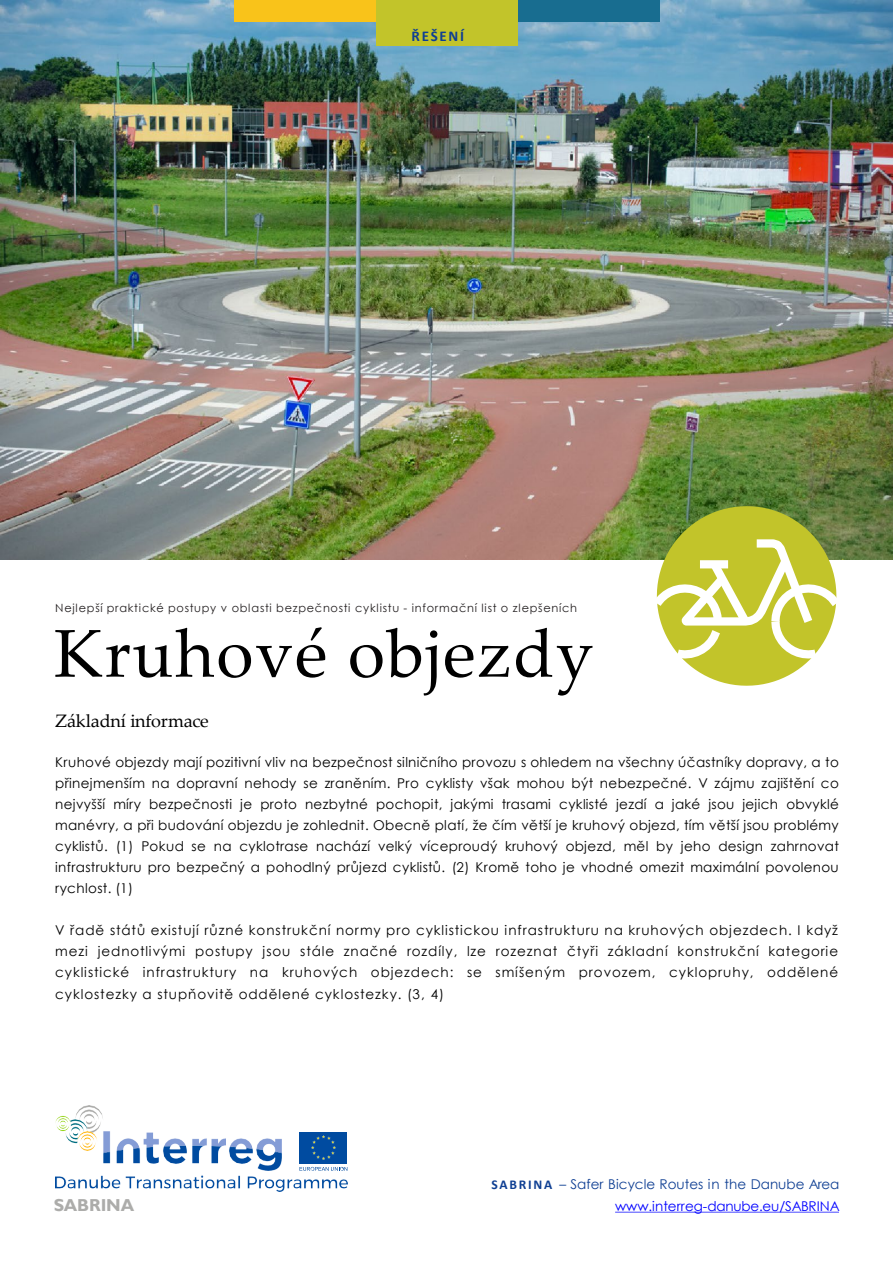
<style>
.page{position:relative;width:893px;height:1264px;background:#fff}
.page>*{position:absolute;margin:0;border:0;box-sizing:border-box;transform-origin:0 0}
.t1{font:67.5px "Palatino Linotype";letter-spacing:.025em;color:#000}
.t2{font:18px "Palatino Linotype";letter-spacing:-.01em;color:#000}
.t3{font:700 17.25px "Gill Sans";letter-spacing:-.01em;color:#acacaa}
.t4{font:700 15px "Calibri";letter-spacing:.115em;color:#0f3f93}
.t5{font:13.5px/21px "Century Gothic";letter-spacing:.05em;color:#000;text-align:justify}
.t6{font:13.5px "Century Gothic";color:#0f3f93}
.t7{font:13.5px "Century Gothic";letter-spacing:-.005em;color:#00f}
.t8{font:11.4px "Century Gothic";letter-spacing:.065em;color:#231f20}
.s1{font-family:"Calibri";font-weight:700}
</style>
<div class="page">
<img style="left:0;top:0;width:892px;height:559px">
<img style="left:55px;top:1105px;width:292px;height:86px">
<div style="left:299px;top:1131px;width:48px;height:32px;background:#004ba0"></div>
<img style="left:311px;top:1135px;width:24px;height:24px">
<svg style="left:299px;top:1166px;width:48px;height:4px"></svg>
<svg style="left:615px;top:1211px;width:223px;height:1px"></svg>
<div style="left:234px;top:0;width:142px;height:22px;background:#f9c31a"></div>
<div style="left:376px;top:0;width:141px;height:46px;background:#c2c42a"></div>
<div style="left:517px;top:0;width:142px;height:22px;background:#186d90"></div>
<svg style="left:645px;top:506px;width:202px;height:179px"></svg>
<div style="left:700px;top:560px;width:28px;height:8px;background:#fff"></div>
<p class="t4" style="left:411px;top:26px;width:54px">ŘEŠENÍ</p>
<p class="t8" style="left:55px;top:599px;width:523px">Nejlepší praktické postupy v oblasti bezpečnosti cyklistu - informační list o zlepšeních</p>
<p class="t1" style="left:54px;top:605px;width:541px">Kruhové objezdy</p>
<p class="t2" style="left:55px;top:707px;width:155px">Základní informace</p>
<p class="t5" style="left:55px;top:751px;width:785px">Kruhové objezdy mají pozitivní vliv na bezpečnost silničního provozu s ohledem na všechny účastníky dopravy, a to přinejmenším na dopravní nehody se zraněním. Pro cyklisty však mohou být nebezpečné. V zájmu zajištění co nejvyšší míry bezpečnosti je proto nezbytné pochopit, jakými trasami cyklisté jezdí a jaké jsou jejich obvyklé manévry, a při budování objezdu je zohlednit. Obecně platí, že čím větší je kruhový objezd, tím větší jsou problémy cyklistů. (1) Pokud se na cyklotrase nachází velký víceproudý kruhový objezd, měl by jeho design zahrnovat infrastrukturu pro bezpečný a pohodlný průjezd cyklistů. (2) Kromě toho je vhodné omezit maximální povolenou rychlost. (1)</p>
<p class="t5" style="left:55px;top:919px;width:784px">V řadě států existují různé konstrukční normy pro cyklistickou infrastrukturu na kruhových objezdech. I když mezi jednotlivými postupy jsou stále značné rozdíly, lze rozeznat čtyři základní konstrukční kategorie cyklistické infrastruktury na kruhových objezdech: se smíšeným provozem, cyklopruhy, oddělené cyklostezky a stupňovitě oddělené cyklostezky. (3, 4)</p>
<p class="t3" style="left:54px;top:1194px;width:82px">SABRINA</p>
<p class="t6" style="left:491px;top:1174px;width:349px"><span class="s1">SABRINA</span> – Safer Bicycle Routes in the Danube Area</p>
<p class="t7" style="left:615px;top:1195px;width:226px">www.interreg-danube.eu/SABRINA</p>
</div>
